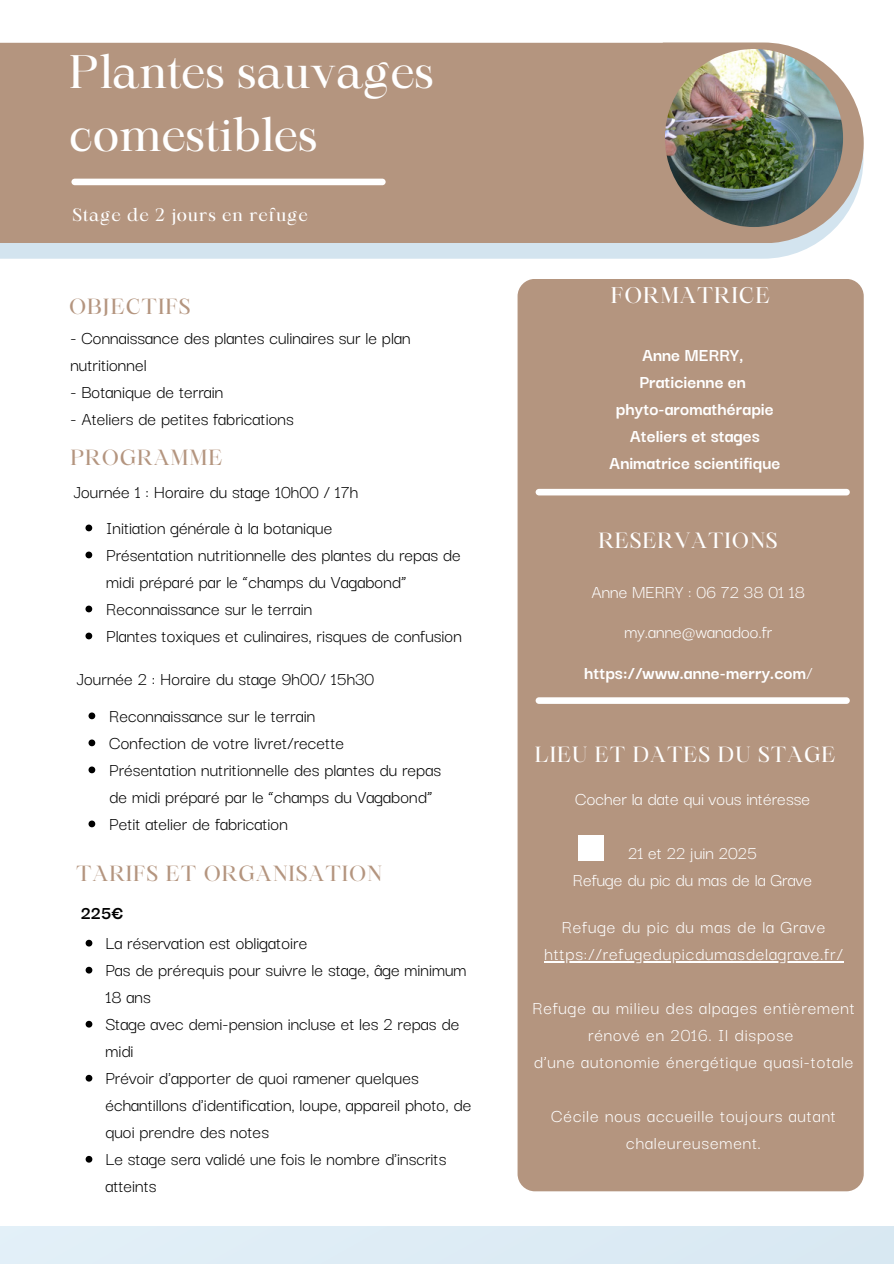
<style>
.page{position:relative;width:894px;height:1264px;background:#fff}
.page>*{position:absolute;margin:0;border:0;box-sizing:border-box;transform-origin:0 0}
.t1{font:45px/63px "Maharlika";color:#fff}
.t2{font:21.75px "Maharlika";letter-spacing:.04em;color:#fff}
.t3{font:21px "Maharlika";letter-spacing:.04em;color:#b4957f}
.t4{font:21px "Maharlika";letter-spacing:.04em;color:#fff}
.t5{font:19.5px/27px "Darker Grotesque";color:#000}
.t6{font:19.5px/27px "Darker Grotesque";letter-spacing:.04em;color:#fff;text-align:center}
.t7{font:19.5px/40.5px "Darker Grotesque";color:#fff;text-align:center}
.t8{font:700 19.5px/27px "Darker Grotesque";color:#fff;text-align:center}
.t9{font:700 19.5px "Darker Grotesque";color:#000}
.t10{font:17.4px "Maharlika";letter-spacing:.04em;color:#fff}
.s1{font-weight:700}
</style>
<div class="page">
<div style="left:0;top:58px;width:863px;height:200px;background:#d3e4ef"></div>
<div style="left:0;top:42px;width:863px;height:201px;background:#b4957f"></div>
<div style="left:517px;top:279px;width:346px;height:912px;background:#b4957f;border-radius:17px"></div>
<div style="left:535px;top:489px;width:314px;height:6px;background:#fff;border-radius:3px"></div>
<img style="left:664px;top:49px;width:178px;height:178px;border-radius:50%">
<div style="left:535px;top:697px;width:314px;height:7px;background:#fff;border-radius:3px"></div>
<div style="left:0;top:1226px;width:893px;height:37px;background:#ddecf5"></div>
<svg style="left:85px;top:524px;width:7px;height:7px"></svg>
<svg style="left:85px;top:551px;width:7px;height:7px"></svg>
<svg style="left:85px;top:605px;width:7px;height:7px"></svg>
<svg style="left:85px;top:632px;width:7px;height:7px"></svg>
<svg style="left:86px;top:939px;width:6px;height:7px"></svg>
<svg style="left:86px;top:966px;width:6px;height:7px"></svg>
<svg style="left:86px;top:1020px;width:6px;height:7px"></svg>
<svg style="left:86px;top:1074px;width:6px;height:7px"></svg>
<svg style="left:86px;top:1155px;width:6px;height:7px"></svg>
<div style="left:578px;top:835px;width:25px;height:25px;background:#fff"></div>
<svg style="left:88px;top:712px;width:7px;height:7px"></svg>
<svg style="left:88px;top:739px;width:7px;height:7px"></svg>
<svg style="left:88px;top:766px;width:7px;height:7px"></svg>
<svg style="left:88px;top:820px;width:7px;height:7px"></svg>
<hr style="left:544px;top:961px;width:299px;height:1px;background:#fff">
<div style="left:71px;top:179px;width:314px;height:6px;background:#fff;border-radius:3px"></div>
<p class="t1" style="left:69px;top:44px;width:366px">Plantes sauvages comestibles</p>
<p class="t10" style="left:72px;top:207px;width:237px">Stage de 2 jours en refuge</p>
<h2 class="t3" style="left:69px;top:298px;width:123px">OBJECTIFS</h2>
<h4 class="t5" style="left:70px;top:323px;width:341px">- Connaissance des plantes culinaires sur le plan nutritionnel</h4>
<h4 class="t5" style="left:70px;top:377px;width:154px">- Botanique de terrain</h4>
<h4 class="t5" style="left:70px;top:404px;width:225px">- Ateliers de petites fabrications</h4>
<h2 class="t3" style="left:70px;top:449px;width:153px">PROGRAMME</h2>
<h4 class="t5" style="left:73px;top:477px;width:287px">Journée 1 : Horaire du stage 10h00 / 17h</h4>
<h4 class="t5" style="left:106px;top:512px;width:228px">Initiation générale à la botanique</h4>
<h2 class="t5" style="left:106px;top:539px;width:356px">Présentation nutritionnelle des plantes du repas de midi préparé par le “champs du Vagabond”</h2>
<h4 class="t5" style="left:106px;top:593px;width:207px">Reconnaissance sur le terrain</h4>
<h2 class="t5" style="left:106px;top:620px;width:357px">Plantes toxiques et culinaires, risques de confusion</h2>
<h2 class="t5" style="left:76px;top:663px;width:299px">Journée 2 : Horaire du stage 9h00/ 15h30</h2>
<h3 class="t5" style="left:109px;top:700px;width:207px">Reconnaissance sur le terrain</h3>
<h4 class="t5" style="left:109px;top:727px;width:236px">Confection de votre livret/recette</h4>
<h4 class="t5" style="left:109px;top:754px;width:333px">Présentation nutritionnelle des plantes du repas de midi préparé par le “champs du Vagabond”</h4>
<h4 class="t5" style="left:109px;top:808px;width:180px">Petit atelier de fabrication</h4>
<h4 class="t3" style="left:76px;top:865px;width:307px">TARIFS ET ORGANISATION</h4>
<p class="t9" style="left:81px;top:898px;width:44px">225€</p>
<p class="t5" style="left:105px;top:927px;width:203px">La réservation est obligatoire</p>
<p class="t5" style="left:105px;top:954px;width:362px">Pas de prérequis pour suivre le stage, âge minimum<br>18 ans</p>
<p class="t5" style="left:105px;top:1008px;width:355px">Stage avec demi-pension incluse et les 2 repas de midi</p>
<h4 class="t5" style="left:105px;top:1062px;width:367px">Prévoir d'apporter de quoi ramener quelques échantillons d'identification, loupe, appareil photo, de quoi prendre des notes</h4>
<p class="t5" style="left:105px;top:1143px;width:342px">Le stage sera validé une fois le nombre d'inscrits atteints</p>
<p class="t2" style="left:610px;top:287px;width:160px">FORMATRICE</p>
<h1 class="t8" style="left:609px;top:340px;width:173px">Anne MERRY,<br>Praticienne en phyto-aromathérapie<br>Ateliers et stages<br>Animatrice scientifique</h1>
<p class="t4" style="left:598px;top:532px;width:181px">RESERVATIONS</p>
<h2 class="t7" style="left:584px;top:570px;width:230px">Anne MERRY : 06 72 38 01 18 my.anne@wanadoo.fr <span class="s1">https://www.anne-merry.com</span>/</h2>
<p class="t4" style="left:534px;top:746px;width:302px">LIEU ET DATES DU STAGE</p>
<p class="t7" style="left:575px;top:777px;width:236px">Cocher la date qui vous intéresse</p>
<p class="t7" style="left:572px;top:838px;width:241px;line-height:27px">21 et 22 juin 2025<br>Refuge du pic du mas de la Grave</p>
<p class="t6" style="left:561px;top:911px;width:265px">Refuge du pic du mas de la Grave</p>
<p class="t6" style="left:544px;top:938px;width:300px">https://refugedupicdumasdelagrave.fr/</p>
<p class="t6" style="left:532px;top:992px;width:324px">Refuge au milieu des alpages entièrement</p>
<p class="t6" style="left:533px;top:1019px;width:321px">rénové en 2016. Il dispose<br>d’une autonomie énergétique quasi-totale</p>
<p class="t6" style="left:551px;top:1100px;width:286px">Cécile nous accueille toujours autant</p>
<p class="t6" style="left:626px;top:1127px;width:136px">chaleureusement.</p>
</div>
